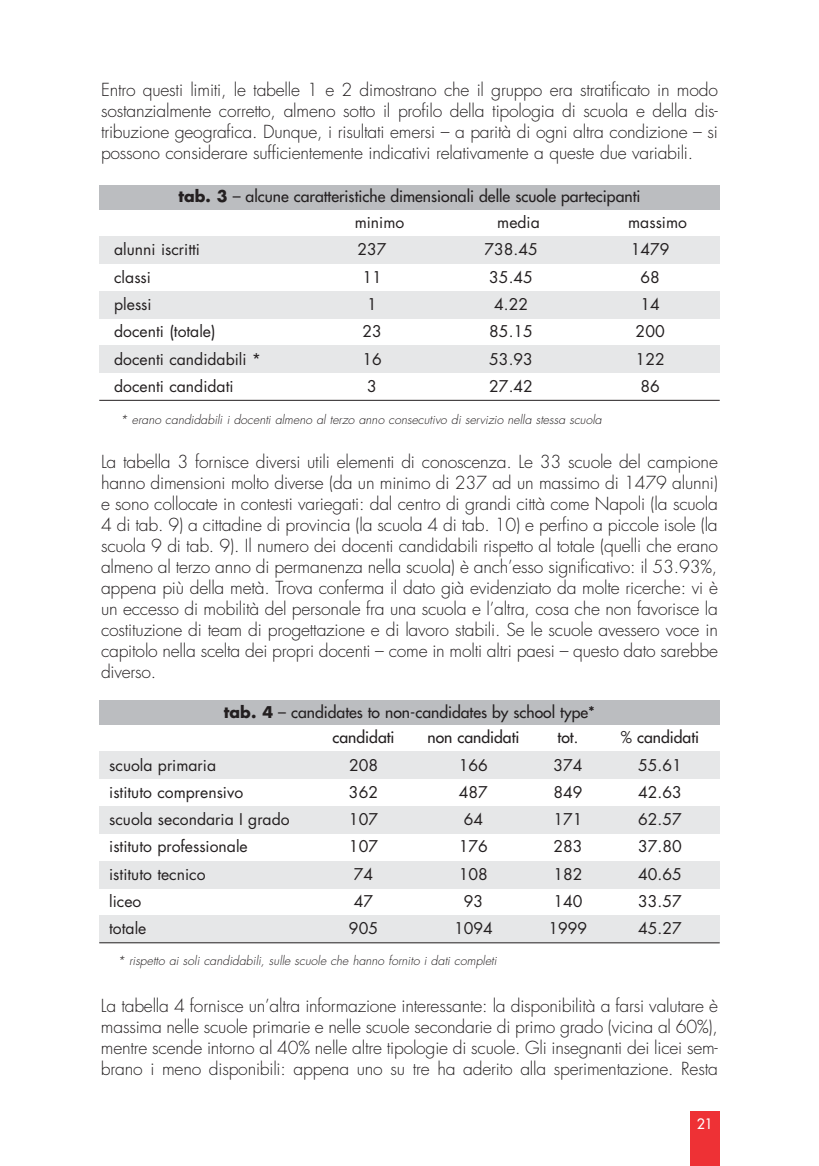
<style>
.page{position:relative;width:819px;height:1166px;background:#fff}
.page>*{position:absolute;margin:0;border:0;box-sizing:border-box;transform-origin:0 0}
.t1{font:300 17.5px/21px "Futura Std";letter-spacing:-.01em;color:#231f20;text-align:justify}
.t2{font:15.75px "Futura Std";color:#231f20}
.t3{font:500 15.75px/25.7px "Futura Std";color:#231f20}
.t4{font:14px "Futura";color:#fff}
.t5{font:italic 300 12.25px "Futura Std";color:#231f20}
.s1{font-weight:700}
.s2{font-weight:400}
</style>
<div class="page">
<div style="left:689px;top:1111px;width:30px;height:55px;background:#ee3135"></div>
<div style="left:99px;top:185px;width:620px;height:25px;background:#bbbdc0"></div>
<div style="left:99px;top:237px;width:203px;height:27px;background:#e6e7e8"></div>
<div style="left:302px;top:237px;width:139px;height:27px;background:#e6e7e8"></div>
<div style="left:441px;top:237px;width:139px;height:27px;background:#e6e7e8"></div>
<div style="left:580px;top:237px;width:139px;height:27px;background:#e6e7e8"></div>
<div style="left:99px;top:291px;width:203px;height:27px;background:#e6e7e8"></div>
<div style="left:302px;top:291px;width:139px;height:27px;background:#e6e7e8"></div>
<div style="left:441px;top:291px;width:139px;height:27px;background:#e6e7e8"></div>
<div style="left:580px;top:291px;width:139px;height:27px;background:#e6e7e8"></div>
<div style="left:99px;top:346px;width:203px;height:27px;background:#e6e7e8"></div>
<div style="left:302px;top:346px;width:139px;height:27px;background:#e6e7e8"></div>
<div style="left:441px;top:346px;width:139px;height:27px;background:#e6e7e8"></div>
<div style="left:580px;top:346px;width:139px;height:27px;background:#e6e7e8"></div>
<hr style="left:99px;top:400px;width:620px;height:1px;background:#231f20">
<div style="left:99px;top:700px;width:620px;height:25px;background:#bbbdc0"></div>
<div style="left:99px;top:752px;width:217px;height:27px;background:#e6e7e8"></div>
<div style="left:316px;top:752px;width:95px;height:27px;background:#e6e7e8"></div>
<div style="left:411px;top:752px;width:124px;height:27px;background:#e6e7e8"></div>
<div style="left:535px;top:752px;width:65px;height:27px;background:#e6e7e8"></div>
<div style="left:600px;top:752px;width:119px;height:27px;background:#e6e7e8"></div>
<div style="left:99px;top:806px;width:217px;height:27px;background:#e6e7e8"></div>
<div style="left:316px;top:806px;width:95px;height:27px;background:#e6e7e8"></div>
<div style="left:411px;top:806px;width:124px;height:28px;background:#e6e7e8"></div>
<div style="left:535px;top:806px;width:65px;height:28px;background:#e6e7e8"></div>
<div style="left:600px;top:806px;width:119px;height:28px;background:#e6e7e8"></div>
<div style="left:99px;top:861px;width:217px;height:27px;background:#e6e7e8"></div>
<div style="left:316px;top:861px;width:95px;height:27px;background:#e6e7e8"></div>
<div style="left:411px;top:861px;width:124px;height:27px;background:#e6e7e8"></div>
<div style="left:535px;top:861px;width:65px;height:27px;background:#e6e7e8"></div>
<div style="left:600px;top:861px;width:119px;height:27px;background:#e6e7e8"></div>
<div style="left:99px;top:915px;width:217px;height:28px;background:#e6e7e8"></div>
<div style="left:316px;top:915px;width:95px;height:28px;background:#e6e7e8"></div>
<div style="left:411px;top:915px;width:124px;height:28px;background:#e6e7e8"></div>
<div style="left:535px;top:915px;width:65px;height:28px;background:#e6e7e8"></div>
<div style="left:600px;top:915px;width:119px;height:28px;background:#e6e7e8"></div>
<hr style="left:99px;top:942px;width:620px;height:1px;background:#231f20">
<p class="t1" style="left:101px;top:80px;width:618px">Entro questi limiti, le tabelle 1 e 2 dimostrano che il gruppo era stratificato in modo sostanzialmente corretto, almeno sotto il profilo della tipologia di scuola e della dis&shy;tribuzione geografica. Dunque, i risultati emersi – a parità di ogni altra condizione – si possono considerare sufficientemente indicativi relativamente a queste due variabili.</p>
<p class="t3" style="left:354px;top:185px;width:287px;text-indent:-176px"><span class="s1">tab. 3</span> – alcune caratteristiche dimensionali delle scuole partecipanti <span class="s2">minimo</span></p>
<p class="t2" style="left:497px;top:215px;width:44px">media</p>
<p class="t2" style="left:628px;top:215px;width:60px">massimo</p>
<p class="t2" style="left:114px;top:242px;width:87px">alunni iscritti</p>
<p class="t2" style="left:357px;top:242px;width:31px">237</p>
<p class="t2" style="left:484px;top:242px;width:55px">738.45</p>
<p class="t2" style="left:630px;top:242px;width:40px">1479</p>
<p class="t2" style="left:114px;top:269px;width:38px">classi</p>
<p class="t2" style="left:362px;top:269px;width:21px">11</p>
<p class="t2" style="left:489px;top:269px;width:45px">35.45</p>
<p class="t2" style="left:640px;top:269px;width:21px">68</p>
<p class="t2" style="left:114px;top:297px;width:39px">plessi</p>
<p class="t2" style="left:367px;top:297px;width:11px">1</p>
<p class="t2" style="left:494px;top:297px;width:35px">4.22</p>
<p class="t2" style="left:640px;top:297px;width:21px">14</p>
<p class="t2" style="left:114px;top:324px;width:103px">docenti (totale)</p>
<p class="t2" style="left:362px;top:324px;width:21px">23</p>
<p class="t2" style="left:489px;top:324px;width:45px">85.15</p>
<p class="t2" style="left:635px;top:324px;width:31px">200</p>
<p class="t2" style="left:114px;top:351px;width:149px">docenti candidabili *</p>
<p class="t2" style="left:362px;top:351px;width:21px">16</p>
<p class="t2" style="left:489px;top:351px;width:45px">53.93</p>
<p class="t2" style="left:635px;top:351px;width:31px">122</p>
<p class="t2" style="left:114px;top:378px;width:121px">docenti candidati</p>
<p class="t2" style="left:367px;top:378px;width:11px">3</p>
<p class="t2" style="left:489px;top:378px;width:45px">27.42</p>
<p class="t2" style="left:640px;top:378px;width:21px">86</p>
<p class="t5" style="left:120px;top:413px;width:483px">* erano candidabili i docenti almeno al terzo anno consecutivo di servizio nella stessa scuola</p>
<p class="t1" style="left:101px;top:452px;width:618px">La tabella 3 fornisce diversi utili elementi di conoscenza. Le 33 scuole del campione hanno dimensioni molto diverse (da un minimo di 237 ad un massimo di 1479 alunni) e sono collocate in contesti variegati: dal centro di grandi città come Napoli (la scuola 4 di tab. 9) a cittadine di provincia (la scuola 4 di tab. 10) e perfino a piccole isole (la scuola 9 di tab. 9). Il numero dei docenti candidabili rispetto al totale (quelli che erano almeno al terzo anno di permanenza nella scuola) è anch’esso significativo: il 53.93%, appena più della metà. Trova conferma il dato già evidenziato da molte ricerche: vi è un eccesso di mobilità del personale fra una scuola e l’altra, cosa che non favorisce la costituzione di team di progettazione e di lavoro stabili. Se le scuole avessero voce in capitolo nella scelta dei propri docenti – come in molti altri paesi – questo dato sarebbe diverso.</p>
<p class="t3" style="left:332px;top:700px;width:264px;text-indent:-109px"><span class="s1">tab. 4</span> – candidates to non-candidates by school type* candidati</p>
<p class="t3" style="left:427px;top:726px;width:93px">non candidati</p>
<p class="t3" style="left:557px;top:726px;width:22px">tot.</p>
<p class="t3" style="left:621px;top:726px;width:80px">% candidati</p>
<p class="t2" style="left:109px;top:757px;width:108px">scuola primaria</p>
<p class="t2" style="left:349px;top:757px;width:31px">208</p>
<p class="t2" style="left:459px;top:757px;width:31px">166</p>
<p class="t2" style="left:553px;top:757px;width:31px">374</p>
<p class="t2" style="left:638px;top:757px;width:45px">55.61</p>
<p class="t2" style="left:109px;top:784px;width:135px">istituto comprensivo</p>
<p class="t2" style="left:349px;top:784px;width:31px">362</p>
<p class="t2" style="left:459px;top:784px;width:31px">487</p>
<p class="t2" style="left:553px;top:784px;width:31px">849</p>
<p class="t2" style="left:638px;top:784px;width:45px">42.63</p>
<p class="t2" style="left:109px;top:812px;width:182px">scuola secondaria I grado</p>
<p class="t2" style="left:349px;top:812px;width:31px">107</p>
<p class="t2" style="left:463px;top:812px;width:21px">64</p>
<p class="t2" style="left:553px;top:812px;width:31px">171</p>
<p class="t2" style="left:638px;top:812px;width:45px">62.57</p>
<p class="t2" style="left:109px;top:839px;width:140px">istituto professionale</p>
<p class="t2" style="left:349px;top:839px;width:31px">107</p>
<p class="t2" style="left:459px;top:839px;width:31px">176</p>
<p class="t2" style="left:553px;top:839px;width:31px">283</p>
<p class="t2" style="left:638px;top:839px;width:45px">37.80</p>
<p class="t2" style="left:109px;top:866px;width:98px">istituto tecnico</p>
<p class="t2" style="left:354px;top:866px;width:21px">74</p>
<p class="t2" style="left:459px;top:866px;width:31px">108</p>
<p class="t2" style="left:553px;top:866px;width:31px">182</p>
<p class="t2" style="left:638px;top:866px;width:45px">40.65</p>
<p class="t2" style="left:109px;top:893px;width:34px">liceo</p>
<p class="t2" style="left:354px;top:893px;width:21px">47</p>
<p class="t2" style="left:463px;top:893px;width:21px">93</p>
<p class="t2" style="left:553px;top:894px;width:31px">140</p>
<p class="t2" style="left:638px;top:894px;width:45px">33.57</p>
<p class="t2" style="left:109px;top:921px;width:39px">totale</p>
<p class="t2" style="left:349px;top:921px;width:31px">905</p>
<p class="t2" style="left:454px;top:921px;width:40px">1094</p>
<p class="t2" style="left:548px;top:921px;width:40px">1999</p>
<p class="t2" style="left:638px;top:921px;width:45px">45.27</p>
<p class="t5" style="left:117px;top:954px;width:381px">* rispetto ai soli candidabili, sulle scuole che hanno fornito i dati completi</p>
<p class="t1" style="left:101px;top:996px;width:618px">La tabella 4 fornisce un’altra informazione interessante: la disponibilità a farsi valutare è massima nelle scuole primarie e nelle scuole secondarie di primo grado (vicina al 60%), mentre scende intorno al 40% nelle altre tipologie di scuole. Gli insegnanti dei licei sem&shy;brano i meno disponibili: appena uno su tre ha aderito alla sperimentazione. Resta</p>
<p class="t4" style="left:696px;top:1116px;width:18px">21</p>
</div>
